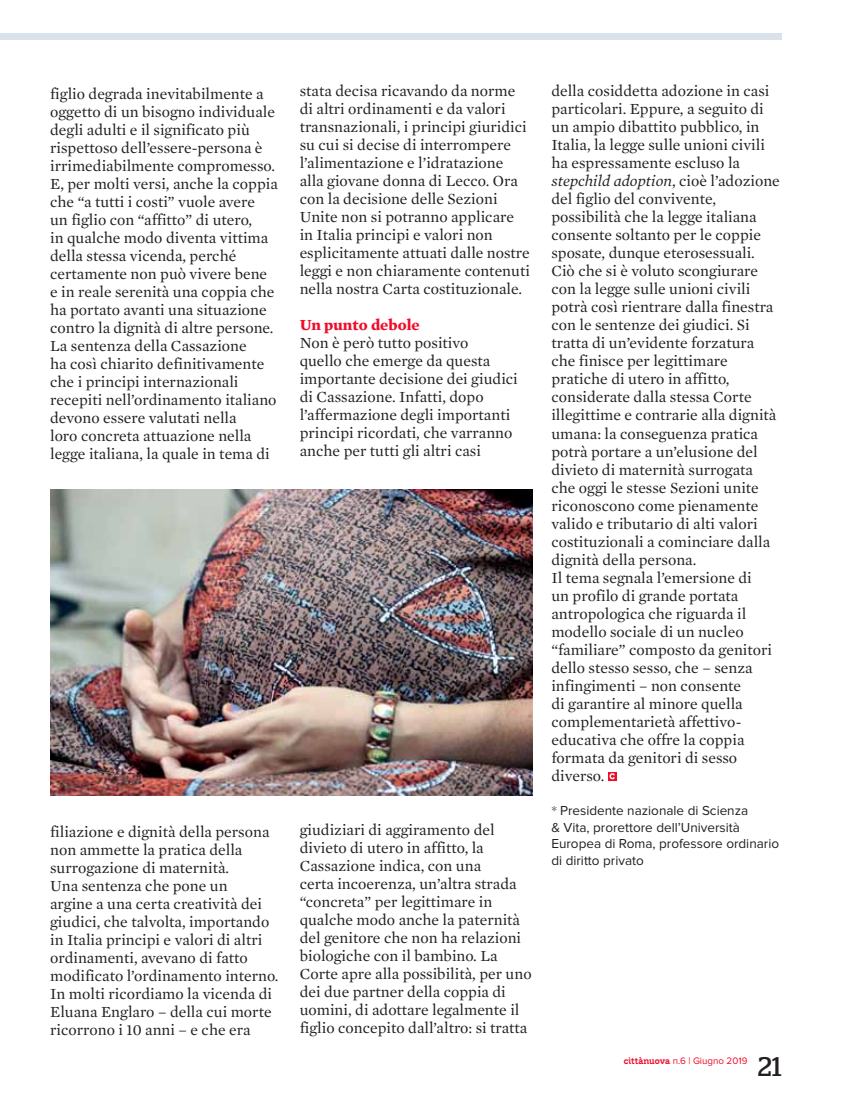
<style>
.page{position:relative;width:849px;height:1104px;background:#fff}
.page>*{position:absolute;margin:0;border:0;box-sizing:border-box;transform-origin:0 0}
.t1{font:27px "Stag";color:#231f20}
.t2{font:15.75px/18px "Mercury Text G1 Roman";color:#231f20}
.t3{font:italic 15.75px "Mercury Text G1";color:#231f20}
.t4{font:700 15.75px "Mercury Text G1";color:#f10b29}
.t5{font:13.5px/16.5px "Proxima Nova";color:#231f20}
.t6{font:9.75px "Proxima Nova";color:#f10b29}
.s1{font-family:"Mercury Text G1 Roman";font-style:normal}
.s2{font-family:"Mercury Text G1 Roman"}
.s3{font-family:"Elderfield";font-weight:700}
</style>
<div class="page">
<div style="left:0;top:33px;width:781px;height:6px;background:#d9e2ea"></div>
<svg style="left:608px;top:772px;width:8px;height:8px"></svg>
<svg style="left:609px;top:773px;width:5px;height:6px"></svg>
<img style="left:50px;top:489px;width:482px;height:306px">
<p class="t2" style="left:50px;top:85px;width:229px">figlio degrada inevitabilmente a oggetto di un bisogno individuale degli adulti e il significato più rispettoso dell’essere-persona è irrimediabilmente compromesso.<br>E, per molti versi, anche la coppia che “a tutti i costi” vuole avere<br>un figlio con “affitto” di utero,<br>in qualche modo diventa vittima della stessa vicenda, perché certamente non può vivere bene e in reale serenità una coppia che ha portato avanti una situazione contro la dignità di altre persone.<br>La sentenza della Cassazione<br>ha così chiarito definitivamente che i principi internazionali recepiti nell’ordinamento italiano devono essere valutati nella<br>loro concreta attuazione nella legge italiana, la quale in tema di</p>
<p class="t2" style="left:50px;top:823px;width:230px">filiazione e dignità della persona non ammette la pratica della surrogazione di maternità.<br>Una sentenza che pone un<br>argine a una certa creatività dei giudici, che talvolta, importando in Italia principi e valori di altri ordinamenti, avevano di fatto modificato l’ordinamento interno.<br>In molti ricordiamo la vicenda di<br>Eluana Englaro – della cui morte ricorrono i 10 anni – e che era</p>
<p class="t2" style="left:300px;top:83px;width:232px">stata decisa ricavando da norme di altri ordinamenti e da valori transnazionali, i principi giuridici su cui si decise di interrompere l’alimentazione e l’idratazione alla giovane donna di Lecco. Ora con la decisione delle Sezioni Unite non si potranno applicare in Italia principi e valori non esplicitamente attuati dalle nostre leggi e non chiaramente contenuti nella nostra Carta costituzionale.</p>
<p class="t4" style="left:300px;top:317px;width:121px">Un punto debole</p>
<p class="t2" style="left:300px;top:335px;width:220px">Non è però tutto positivo<br>quello che emerge da questa importante decisione dei giudici di Cassazione. Infatti, dopo l’affermazione degli importanti principi ricordati, che varranno anche per tutti gli altri casi</p>
<p class="t2" style="left:300px;top:821px;width:233px">giudiziari di aggiramento del divieto di utero in affitto, la<br>Cassazione indica, con una<br>certa incoerenza, un’altra strada “concreta” per legittimare in qualche modo anche la paternità del genitore che non ha relazioni biologiche con il bambino. La<br>Corte apre alla possibilità, per uno dei due partner della coppia di uomini, di adottare legalmente il figlio concepito dall’altro: si tratta</p>
<p class="t2" style="left:551px;top:83px;width:220px">della cosiddetta adozione in casi particolari. Eppure, a seguito di un ampio dibattito pubblico, in Italia, la legge sulle unioni civili ha espressamente escluso la</p>
<p class="t3" style="left:551px;top:173px;width:230px">stepchild adoption<span class="s1">, cioè l’adozione</span></p>
<p class="t2" style="left:551px;top:191px;width:226px">del figlio del convivente, possibilità che la legge italiana consente soltanto per le coppie sposate, dunque eterosessuali.<br>Ciò che si è voluto scongiurare con la legge sulle unioni civili potrà così rientrare dalla finestra con le sentenze dei giudici. Si tratta di un’evidente forzatura che finisce per legittimare pratiche di utero in affitto, considerate dalla stessa Corte illegittime e contrarie alla dignità umana: la conseguenza pratica potrà portare a un’elusione del divieto di maternità surrogata che oggi le stesse Sezioni unite riconoscono come pienamente valido e tributario di alti valori costituzionali a cominciare dalla dignità della persona.<br>Il tema segnala l’emersione di<br>un profilo di grande portata antropologica che riguarda il modello sociale di un nucleo “familiare” composto da genitori dello stesso sesso, che – senza infingimenti – non consente<br>di garantire al minore quella complementarietà affettivo&shy;educativa che offre la coppia formata da genitori di sesso diverso.</p>
<p class="t5" style="left:551px;top:804px;width:229px"><span class="s2">*</span> Presidente nazionale di Scienza<br>&amp; Vita, prorettore dell’Università<br>Europea di Roma, professore ordinario di diritto privato</p>
<p class="t6" style="left:624px;top:1058px;width:125px"><span class="s3">cittànuova</span> n.6 | Giugno 2019</p>
<h1 class="t1" style="left:757px;top:1056px;width:26px">21</h1>
</div>
